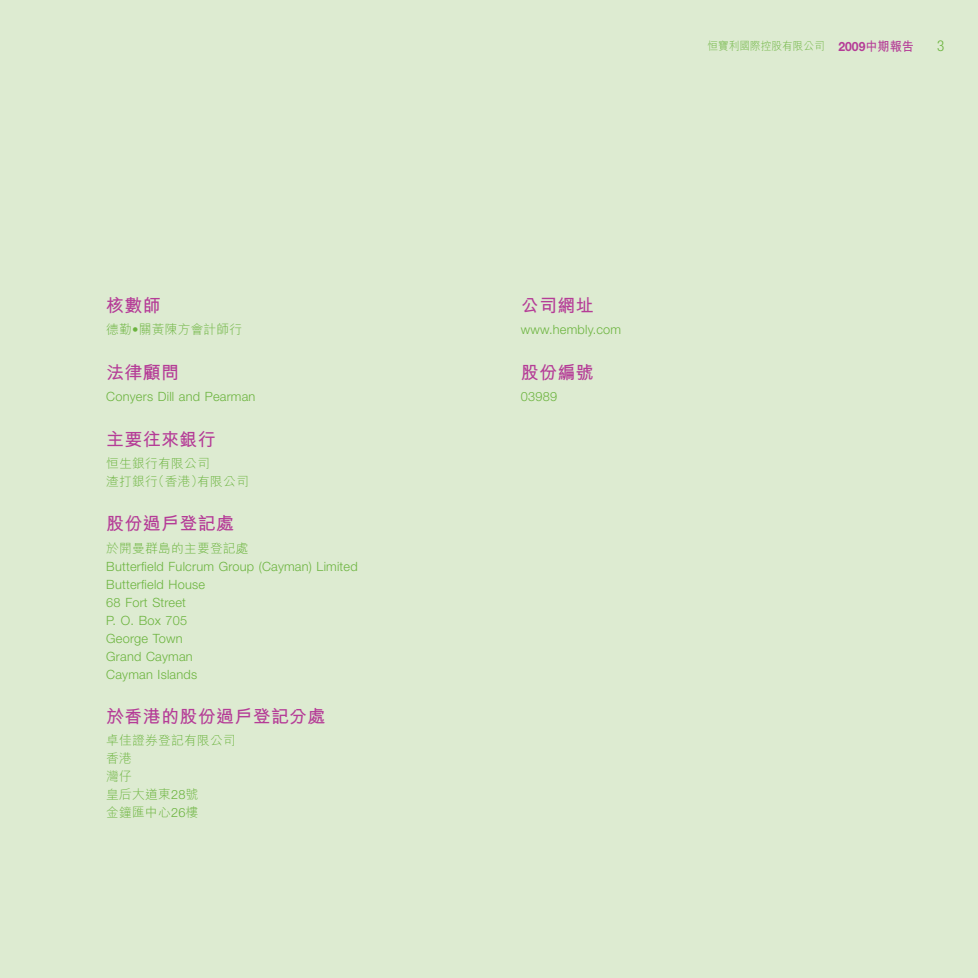
<style>
.page{position:relative;width:978px;height:978px;background:#ddebd1}
.page>*{position:absolute;margin:0;border:0;box-sizing:border-box;transform-origin:0 0}
.t1{font:700 18px "M Hei HK";letter-spacing:.015em;color:#b53c97}
.t2{font:300 12.75px/18px "Helvetica Neue LT Std";letter-spacing:.015em;color:#6cb43f}
.t3{font:300 12.75px/18px "M Hei HK";letter-spacing:.015em;color:#6cb43f}
.t4{font:300 11.25px "M Hei HK";color:#6cb43f;scale:.95 1}
.s1{font-family:"Helvetica Neue LT Std"}
.s2{font-family:"M Hei HK"}
.s3{font-family:"Helvetica Neue LT Std";font-weight:700;font-size:12.75px;color:#b53c97}
.s4{font-weight:700;font-size:12.75px;color:#b53c97}
</style>
<div class="page">
<p class="t1" style="left:106px;top:292px;width:56px">核數師</p>
<p class="t3" style="left:106px;top:320px;width:138px">德勤<span class="s1">•</span>關黃陳方會計師行</p>
<p class="t1" style="left:106px;top:359px;width:74px">法律顧問</p>
<p class="t2" style="left:106px;top:387px;width:151px">Conyers Dill and Pearman</p>
<p class="t1" style="left:106px;top:426px;width:111px">主要往來銀行</p>
<p class="t3" style="left:106px;top:454px;width:144px">恒生銀行有限公司<br>渣打銀行（香港）有限公司</p>
<p class="t1" style="left:106px;top:511px;width:129px">股份過戶登記處</p>
<p class="t2" style="left:106px;top:539px;width:253px"><span class="s2">於開曼群島的主要登記處<br></span>Butterfield Fulcrum Group (Cayman) Limited<br>Butterfield House<br>68 Fort Street<br>P. O. Box 705<br>George Town<br>Grand Cayman<br>Cayman Islands</p>
<p class="t1" style="left:106px;top:703px;width:221px">於香港的股份過戶登記分處</p>
<p class="t3" style="left:106px;top:731px;width:131px">卓佳證券登記有限公司香港<br>灣仔<br>皇后大道東<span class="s1">28</span>號<br>金鐘匯中心<span class="s1">26</span>樓</p>
<p class="t4" style="left:708px;top:38px;width:219px">恒寶利國際控股有限公司 <span class="s3">2009</span><span class="s4">中期報告</span></p>
<p class="t1" style="left:521px;top:292px;width:74px">公司網址</p>
<p class="t2" style="left:521px;top:321px;width:102px">www.hembly.com</p>
<p class="t1" style="left:521px;top:359px;width:74px">股份編號</p>
<p class="t2" style="left:521px;top:387px;width:38px">03989</p>
</div>
